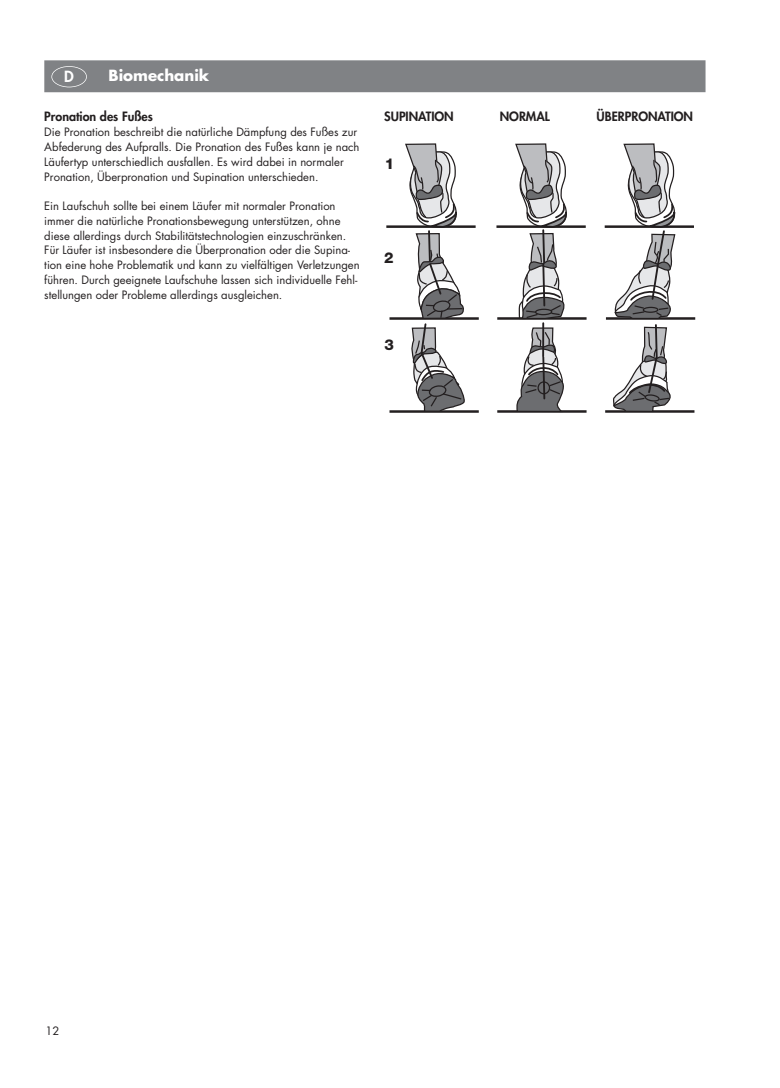
<style>
.page{position:relative;width:780px;height:1088px;background:#fff}
.page>*{position:absolute;margin:0;border:0;box-sizing:border-box;transform-origin:0 0}
.t1{font:700 15px "Futura CE";color:#fff}
.t2{font:800 15px "Helvetica Neue";color:#231f20}
.t3{font:800 15px "Futura";color:#fff}
.t4{font:800 12.5px "Futura CE";color:#231f20}
.t5{font:11.25px/14.8px "Futura CE";color:#231f20}
</style>
<div class="page">
<hr style="left:386px;top:225px;width:89px;height:3px;background:#231f20">
<hr style="left:389px;top:317px;width:90px;height:3px;background:#231f20">
<hr style="left:496px;top:225px;width:89px;height:3px;background:#231f20">
<hr style="left:604px;top:225px;width:90px;height:3px;background:#231f20">
<hr style="left:497px;top:317px;width:89px;height:3px;background:#231f20">
<svg style="left:514px;top:143px;width:53px;height:177px"></svg>
<hr style="left:606px;top:317px;width:89px;height:3px;background:#231f20">
<hr style="left:389px;top:410px;width:90px;height:2px;background:#231f20">
<svg style="left:404px;top:143px;width:61px;height:268px"></svg>
<hr style="left:497px;top:410px;width:89px;height:2px;background:#231f20">
<hr style="left:542px;top:323px;width:2px;height:33px;background:#231f20">
<svg style="left:516px;top:327px;width:49px;height:84px"></svg>
<hr style="left:605px;top:410px;width:89px;height:2px;background:#231f20">
<svg style="left:612px;top:143px;width:64px;height:268px"></svg>
<div style="left:44px;top:60px;width:661px;height:32px;background:#808285"></div>
<div style="left:51px;top:66px;width:36px;height:21px;border:1px solid #fff;border-radius:50%"></div>
<h1 class="t3" style="left:64px;top:70px;width:11px">D</h1>
<h1 class="t1" style="left:108px;top:68px;width:102px">Biomechanik</h1>
<p class="t4" style="left:44px;top:110px;width:110px">Pronation des Fußes</p>
<p class="t5" style="left:44px;top:126px;width:317px">Die Pronation beschreibt die natürliche Dämpfung des Fußes zur Abfederung des Aufpralls. Die Pronation des Fußes kann je nach Läufertyp unterschiedlich ausfallen. Es wird dabei in normaler Pronation, Überpronation und Supination unterschieden.</p>
<p class="t5" style="left:44px;top:200px;width:317px">Ein Laufschuh sollte bei einem Läufer mit normaler Pronation immer die natürliche Pronationsbewegung unterstützen, ohne diese allerdings durch Stabilitätstechnologien einzuschränken.<br>Für Läufer ist insbesondere die Überpronation oder die Supina&shy;tion eine hohe Problematik und kann zu vielfältigen Verletzungen führen. Durch geeignete Laufschuhe lassen sich individuelle Fehl&shy;stellungen oder Probleme allerdings ausgleichen.</p>
<p class="t4" style="left:384px;top:110px;width:71px">SUPINATION</p>
<p class="t4" style="left:499px;top:110px;width:52px">NORMAL</p>
<p class="t4" style="left:596px;top:110px;width:98px">ÜBERPRONATION</p>
<h1 class="t2" style="left:385px;top:158px;width:11px">1</h1>
<h1 class="t2" style="left:384px;top:252px;width:11px">2</h1>
<h1 class="t2" style="left:384px;top:339px;width:11px">3</h1>
<p class="t5" style="left:46px;top:1024px;width:15px">12</p>
</div>
